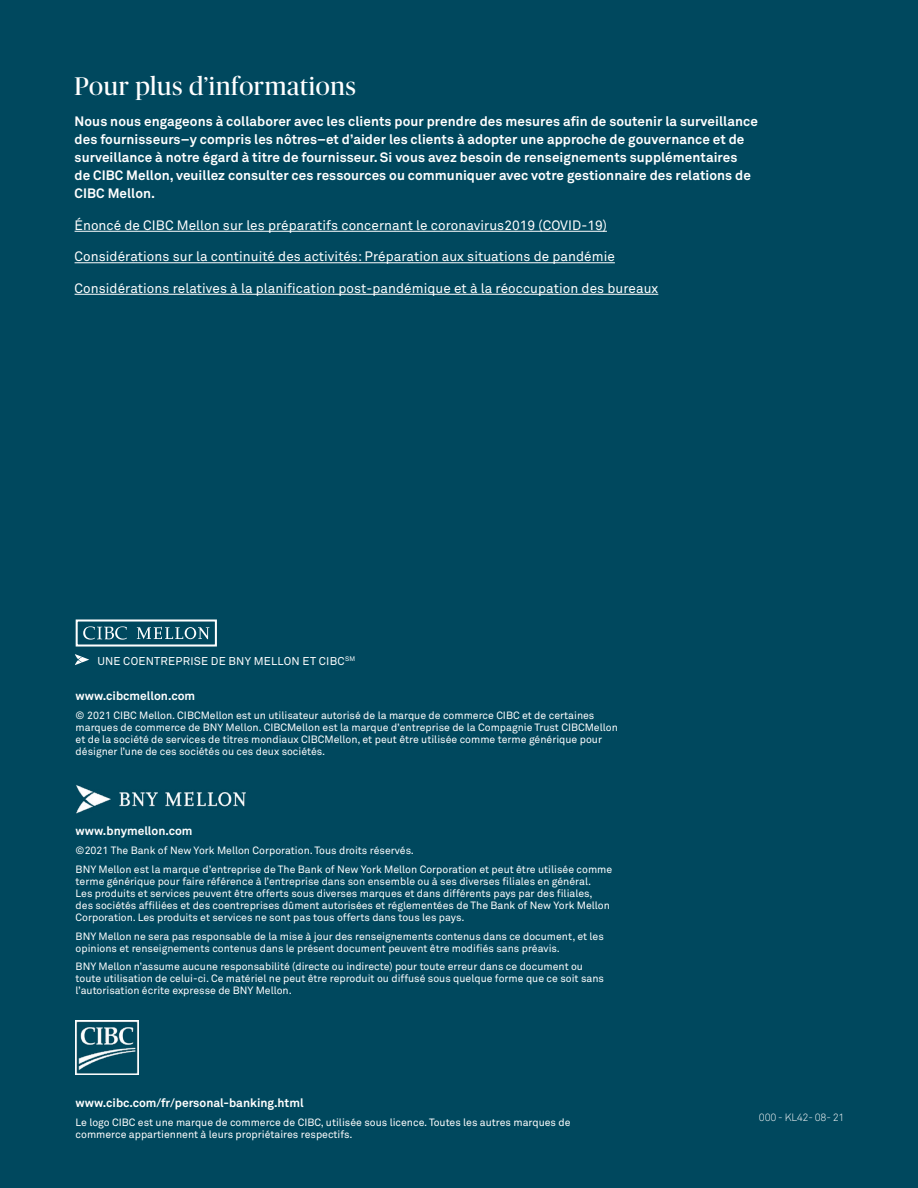
<style>
.page{position:relative;width:918px;height:1188px;background:#00485e}
.page>*{position:absolute;margin:0;border:0;box-sizing:border-box;transform-origin:0 0}
.t1{font:25.5px "Publico Banner";letter-spacing:.03em;color:#fff}
.Body_Copy_9_12__5{font:700 13.5px/18px "Akkurat Pro";letter-spacing:.005em;color:#fff}
.Body_Copy_9_12__5-2{font:13.5px "Akkurat Pro";letter-spacing:.005em;color:#fff}
.t2{font:700 12px "Akkurat Pro";color:#fff}
.t3{font:11.25px "Akkurat Pro";letter-spacing:.02em;color:#fff}
.t4{font:10.5px/12px "Akkurat Pro";color:#fff}
.Profile_BODY_COPY{font:300 10.5px "Akkurat Pro";letter-spacing:-.02em;color:#fff}
</style>
<div class="page">
<hr style="left:75px;top:231px;width:532px;height:1px;background:#fff">
<hr style="left:75px;top:262px;width:540px;height:1px;background:#fff">
<hr style="left:75px;top:294px;width:583px;height:1px;background:#fff">
<img style="left:76px;top:785px;width:170px;height:29px">
<img style="left:76px;top:1021px;width:62px;height:54px">
<div style="left:76px;top:619px;width:141px;height:28px;border:2px solid #fff"></div>
<svg style="left:83px;top:626px;width:44px;height:14px"></svg>
<svg style="left:137px;top:627px;width:72px;height:12px"></svg>
<svg style="left:75px;top:654px;width:14px;height:11px"></svg>
<p class="t1" style="left:75px;top:69px;width:283px">Pour plus d’informations</p>
<p class="Body_Copy_9_12__5" style="left:75px;top:112px;width:685px">Nous nous engageons à collaborer avec les clients pour prendre des mesures afin de soutenir la surveillance des fournisseurs–y compris les nôtres–et d’aider les clients à adopter une approche de gouvernance et de surveillance à notre égard à titre de fournisseur. Si vous avez besoin de renseignements supplémentaires<br>de CIBC Mellon, veuillez consulter ces ressources ou communiquer avec votre gestionnaire des relations de CIBC Mellon.</p>
<p class="Body_Copy_9_12__5-2" style="left:75px;top:217px;width:534px">Énoncé de CIBC Mellon sur les préparatifs concernant le coronavirus2019 (COVID-19)</p>
<p class="Body_Copy_9_12__5-2" style="left:75px;top:249px;width:542px">Considérations sur la continuité des activités: Préparation aux situations de pandémie</p>
<p class="Body_Copy_9_12__5-2" style="left:75px;top:280px;width:585px">Considérations relatives à la planification post-pandémique et à la réoccupation des bureaux</p>
<p class="t3" style="left:97px;top:654px;width:259px">UNE COENTREPRISE DE BNY MELLON ET CIBC<sup>SM</sup></p>
<p class="t2" style="left:76px;top:688px;width:121px">www.cibcmellon.com</p>
<p class="t4" style="left:76px;top:709px;width:544px">© 2021 CIBC Mellon. CIBCMellon est un utilisateur autorisé de la marque de commerce CIBC et de certaines marques de commerce de BNY Mellon. CIBCMellon est la marque d’entreprise de la Compagnie Trust CIBCMellon et de la société de services de titres mondiaux CIBCMellon, et peut être utilisée comme terme générique pour désigner l’une de ces sociétés ou ces deux sociétés.</p>
<p class="t2" style="left:76px;top:824px;width:118px">www.bnymellon.com</p>
<p class="t4" style="left:76px;top:845px;width:340px">©2021 The Bank of New York Mellon Corporation. Tous droits réservés.</p>
<p class="t4" style="left:76px;top:863px;width:538px">BNY Mellon est la marque d’entreprise de The Bank of New York Mellon Corporation et peut être utilisée comme terme générique pour faire référence à l’entreprise dans son ensemble ou à ses diverses filiales en général.<br>Les produits et services peuvent être offerts sous diverses marques et dans différents pays par des filiales, des sociétés affiliées et des coentreprises dûment autorisées et réglementées de The Bank of New York Mellon Corporation. Les produits et services ne sont pas tous offerts dans tous les pays.</p>
<p class="t4" style="left:76px;top:930px;width:530px">BNY Mellon ne sera pas responsable de la mise à jour des renseignements contenus dans ce document, et les opinions et renseignements contenus dans le présent document peuvent être modifiés sans préavis.</p>
<p class="t4" style="left:76px;top:961px;width:530px">BNY Mellon n’assume aucune responsabilité (directe ou indirecte) pour toute erreur dans ce document ou toute utilisation de celui-ci. Ce matériel ne peut être reproduit ou diffusé sous quelque forme que ce soit sans l’autorisation écrite expresse de BNY Mellon.</p>
<p class="t2" style="left:76px;top:1096px;width:229px">www.cibc.com/fr/personal-banking.html</p>
<p class="t4" style="left:76px;top:1117px;width:496px">Le logo CIBC est une marque de commerce de CIBC, utilisée sous licence. Toutes les autres marques de commerce appartiennent à leurs propriétaires respectifs.</p>
<p class="Profile_BODY_COPY" style="left:759px;top:1111px;width:87px">000 - KL42- 08- 21</p>
</div>
